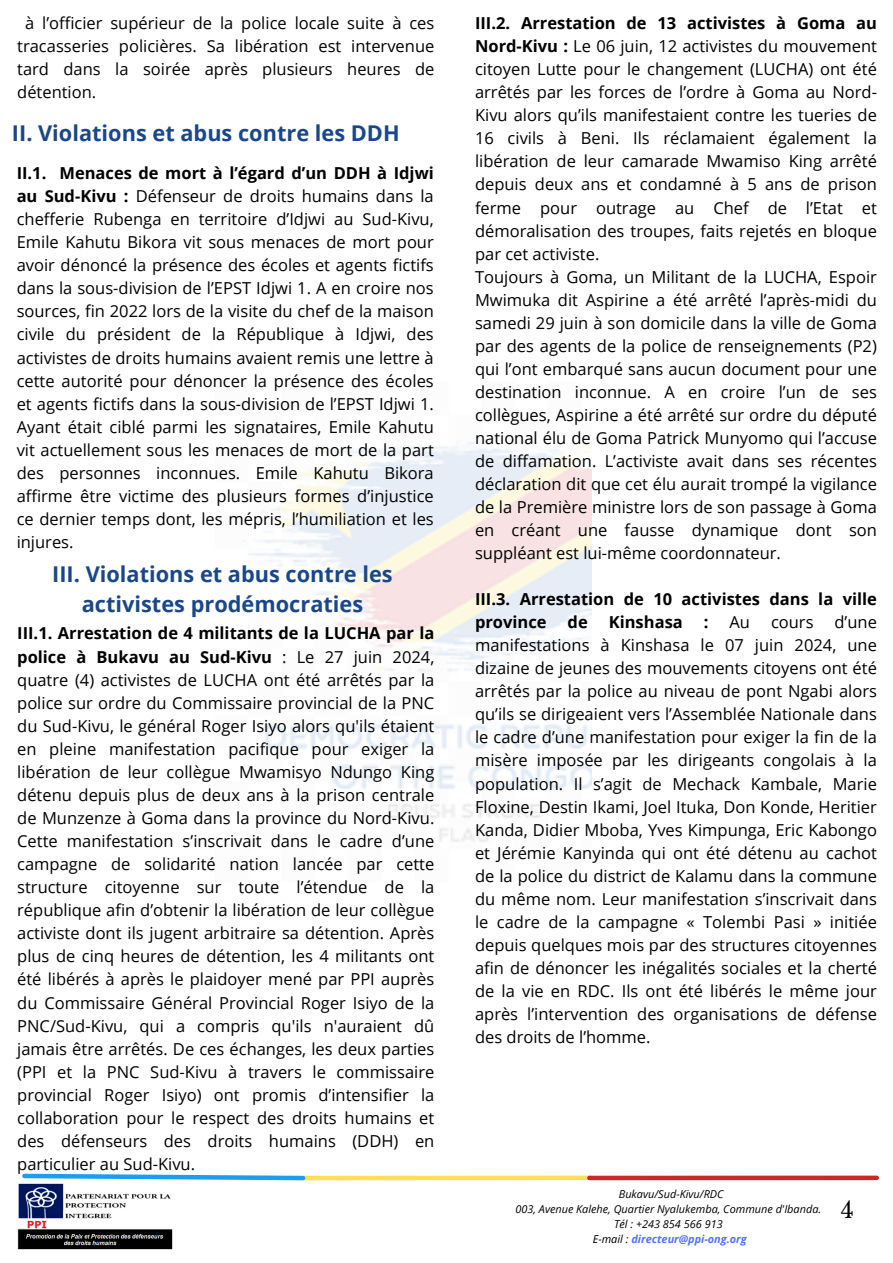
<style>
.page{position:relative;width:893px;height:1263px;background:#fff}
.page>*{position:absolute;margin:0;border:0;box-sizing:border-box;transform-origin:0 0}
.t1{font:22.5px "Libre Baskerville";color:#000}
.t2{font:700 21.75px/30.4px "Open Sans";color:#1a4789;text-align:center}
.t3{font:16.5px/23.1px "Open Sans";color:#000;text-align:justify}
.t4{font:700 16.5px/23.1px "Open Sans";color:#000}
.t5{font:italic 10.88px "Open Sans";color:#000}
.t6{font:italic 700 10.88px "Open Sans";color:#5271ff}
.s1{font-weight:700}
.s2{font-weight:400;color:#000}
</style>
<div class="page">
<div style="left:303px;top:1175px;width:287px;height:5px;background:#ffde59"></div>
<svg style="left:22px;top:1173px;width:285px;height:8px"></svg>
<div style="left:589px;top:1175px;width:288px;height:5px;background:#ce2729"></div>
<img style="left:243px;top:438px;width:348px;height:404px">
<img style="left:17px;top:1183px;width:156px;height:67px">
<h1 class="t3" style="left:17px;top:11px;width:419px;text-indent:8px">à l’officier supérieur de la police locale suite à ces tracasseries policières. Sa libération est intervenue tard dans la soirée après plusieurs heures de détention.</h1>
<h2 class="t2" style="left:12px;top:117px;width:389px">II. Violations et abus contre les DDH</h2>
<h2 class="t3" style="left:17px;top:161px;width:419px"><span class="s1">II.1. Menaces de mort à l’égard d’un DDH à Idjwi au Sud-Kivu :</span> Défenseur de droits humains dans la chefferie Rubenga en territoire d’Idjwi au Sud-Kivu, Emile Kahutu Bikora vit sous menaces de mort pour avoir dénoncé la présence des écoles et agents fictifs dans la sous-division de l’EPST Idjwi 1. A en croire nos sources, fin 2022 lors de la visite du chef de la maison civile du président de la République à Idjwi, des activistes de droits humains avaient remis une lettre à cette autorité pour dénoncer la présence des écoles et agents fictifs dans la sous-division de l’EPST Idjwi 1.<br>Ayant était ciblé parmi les signataires, Emile Kahutu vit actuellement sous les menaces de mort de la part des personnes inconnues. Emile Kahutu Bikora affirme être victime des plusieurs formes d’injustice ce dernier temps dont, les mépris, l’humiliation et les injures.</h2>
<p class="t2" style="left:52px;top:558px;width:342px">III. Violations et abus contre les activistes prodémocraties</p>
<h1 class="t3" style="left:17px;top:621px;width:419px"><span class="s1">III.1. Arrestation de 4 militants de la LUCHA par la police à Bukavu au Sud-Kivu</span> : Le 27 juin 2024, quatre (4) activistes de LUCHA ont été arrêtés par la police sur ordre du Commissaire provincial de la PNC du Sud-Kivu, le général Roger Isiyo alors qu'ils étaient en pleine manifestation pacifique pour exiger la libération de leur collègue Mwamisyo Ndungo King détenu depuis plus de deux ans à la prison centrale de Munzenze à Goma dans la province du Nord-Kivu.<br>Cette manifestation s’inscrivait dans le cadre d’une campagne de solidarité nation lancée par cette structure citoyenne sur toute l’étendue de la république afin d’obtenir la libération de leur collègue activiste dont ils jugent arbitraire sa détention. Après plus de cinq heures de détention, les 4 militants ont été libérés à après le plaidoyer mené par PPI auprès du Commissaire Général Provincial Roger Isiyo de la PNC/Sud-Kivu, qui a compris qu'ils n'auraient dû jamais être arrêtés. De ces échanges, les deux parties (PPI et la PNC Sud-Kivu à travers le commissaire provincial Roger Isiyo) ont promis d’intensifier la collaboration pour le respect des droits humains et des défenseurs des droits humains (DDH) en particulier au Sud-Kivu.</h1>
<h2 class="t3" style="left:475px;top:11px;width:403px;text-align:left"><span class="s1">III.2. Arrestation de 13 activistes à Goma au Nord-Kivu :</span> Le 06 juin, 12 activistes du mouvement citoyen Lutte pour le changement (LUCHA) ont été arrêtés par les forces de l’ordre à Goma au Nord-Kivu alors qu’ils manifestaient contre les tueries de 16 civils à Beni. Ils réclamaient également la libération de leur camarade Mwamiso King arrêté depuis deux ans et condamné à 5 ans de prison ferme pour outrage au Chef de l’Etat et démoralisation des troupes, faits rejetés en bloque par cet activiste.<br>Toujours à Goma, un Militant de la LUCHA, Espoir Mwimuka dit Aspirine a été arrêté l’après-midi du samedi 29 juin à son domicile dans la ville de Goma par des agents de la police de renseignements (P2) qui l’ont embarqué sans aucun document pour une destination inconnue. A en croire l’un de ses collègues, Aspirine a été arrêté sur ordre du député national élu de Goma Patrick Munyomo qui l’accuse de diffamation. L’activiste avait dans ses récentes déclaration dit que cet élu aurait trompé la vigilance de la Première ministre lors de son passage à Goma en créant une fausse dynamique dont son suppléant est lui-même coordonnateur.</h2>
<h2 class="t4" style="left:475px;top:587px;width:403px">III.3. Arrestation de 10 activistes dans la ville province</h2>
<h2 class="t3" style="left:475px;top:610px;width:403px;text-indent:359px">d’une manifestations à Kinshasa le 07 juin 2024, une dizaine de jeunes des mouvements citoyens ont été arrêtés par la police au niveau de pont Ngabi alors qu’ils se dirigeaient vers l’Assemblée Nationale dans le cadre d’une manifestation pour exiger la fin de la misère imposée par les dirigeants congolais à la population. Il s’agit de Mechack Kambale, Marie Floxine, Destin Ikami, Joel Ituka, Don Konde, Heritier Kanda, Didier Mboba, Yves Kimpunga, Eric Kabongo et Jérémie Kanyinda qui ont été détenu au cachot de la police du district de Kalamu dans la commune du même nom. Leur manifestation s’inscrivait dans le cadre de la campagne « Tolembi Pasi » initiée depuis quelques mois par des structures citoyennes afin de dénoncer les inégalités sociales et la cherté de la vie en RDC. Ils ont été libérés le même jour après l’intervention des organisations de défense des droits de l’homme.</h2>
<h2 class="t4" style="left:567px;top:610px;width:22px">de</h2>
<h2 class="t4" style="left:609px;top:610px;width:76px">Kinshasa</h2>
<h2 class="t4" style="left:704px;top:610px;width:6px">:</h2>
<h2 class="t3" style="left:729px;top:610px;width:22px">Au</h2>
<h2 class="t3" style="left:771px;top:610px;width:44px">cours</h2>
<p class="t5" style="left:619px;top:1186px;width:106px">Bukavu/Sud-Kivu/RDC</p>
<p class="t5" style="left:515px;top:1201px;width:307px">003, Avenue Kalehe, Quartier Nyalukemba, Commune d'Ibanda.</p>
<p class="t5" style="left:614px;top:1216px;width:110px">Tél : +243 854 566 913</p>
<p class="t6" style="left:593px;top:1232px;width:155px"><span class="s2">E-mail :</span> directeur@ppi-ong.org</p>
<h2 class="t1" style="left:841px;top:1196px;width:15px">4</h2>
</div>
